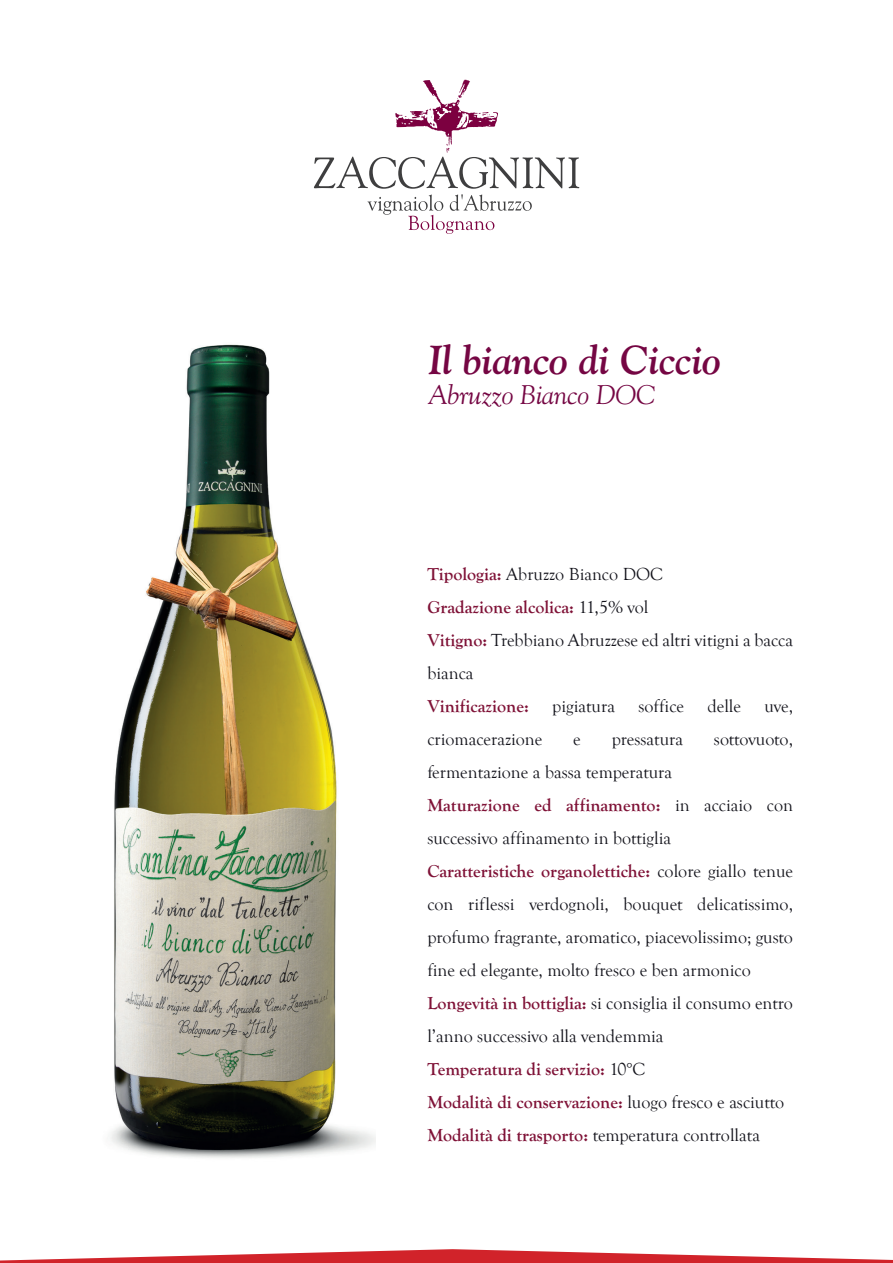
<style>
.page{position:relative;width:893px;height:1263px;background:#fff}
.page>*{position:absolute;margin:0;border:0;box-sizing:border-box;transform-origin:0 0}
.t1{font:italic 700 40.5px "Goudy Old Style BT";letter-spacing:-.005em;color:#750643}
.t2{font:italic 27px "Goudy Old Style BT";letter-spacing:-.005em;color:#750643}
.t3{font:18px/33px "Goudy Old Style T";color:#12121a}
.t4{font:700 18px "Goudy Old Style T";color:#7f1237}
.s1{font-weight:700;color:#7f1237}
</style>
<div class="page">
<img style="left:110px;top:344px;width:266px;height:814px">
<svg style="left:314px;top:80px;width:265px;height:154px"></svg>
<svg style="left:0;top:1249px;width:893px;height:14px"></svg>
<h1 class="t1" style="left:428px;top:335px;width:294px">Il bianco di Ciccio</h1>
<h2 class="t2" style="left:428px;top:378px;width:229px">Abruzzo Bianco DOC</h2>
<p class="t3" style="left:427px;top:557px;width:367px"><span class="s1">Tipologia:</span> Abruzzo Bianco DOC<br><span class="s1">Gradazione alcolica:</span> 11,5% vol<br><span class="s1">Vitigno:</span> Trebbiano Abruzzese ed altri vitigni a bacca bianca</p>
<p class="t4" style="left:427px;top:695px;width:103px">Vinificazione:</p>
<p class="t3" style="left:552px;top:689px;width:64px">pigiatura</p>
<p class="t3" style="left:638px;top:689px;width:47px">soffice</p>
<p class="t3" style="left:707px;top:689px;width:35px">delle</p>
<p class="t3" style="left:764px;top:689px;width:30px">uve,</p>
<p class="t3" style="left:427px;top:722px;width:116px">criomacerazione</p>
<p class="t3" style="left:573px;top:722px;width:9px">e</p>
<p class="t3" style="left:612px;top:722px;width:73px">pressatura</p>
<p class="t3" style="left:714px;top:722px;width:81px">sottovuoto,</p>
<p class="t3" style="left:427px;top:755px;width:367px">fermentazione a bassa temperatura<br><span class="s1">Maturazione ed affinamento:</span> in acciaio con successivo affinamento in bottiglia<br><span class="s1">Caratteristiche organolettiche:</span> colore giallo tenue con riflessi verdognoli, bouquet delicatissimo, profumo fragrante, aromatico, piacevolissimo; gusto fine ed elegante, molto fresco e ben armonico <span class="s1">Longevità in bottiglia:</span> si consiglia il consumo entro l’anno successivo alla vendemmia<br><span class="s1">Temperatura di servizio:</span> 10°C<br><span class="s1">Modalità di conservazione:</span> luogo fresco e asciutto <span class="s1">Modalità di trasporto:</span> temperatura controllata</p>
</div>
